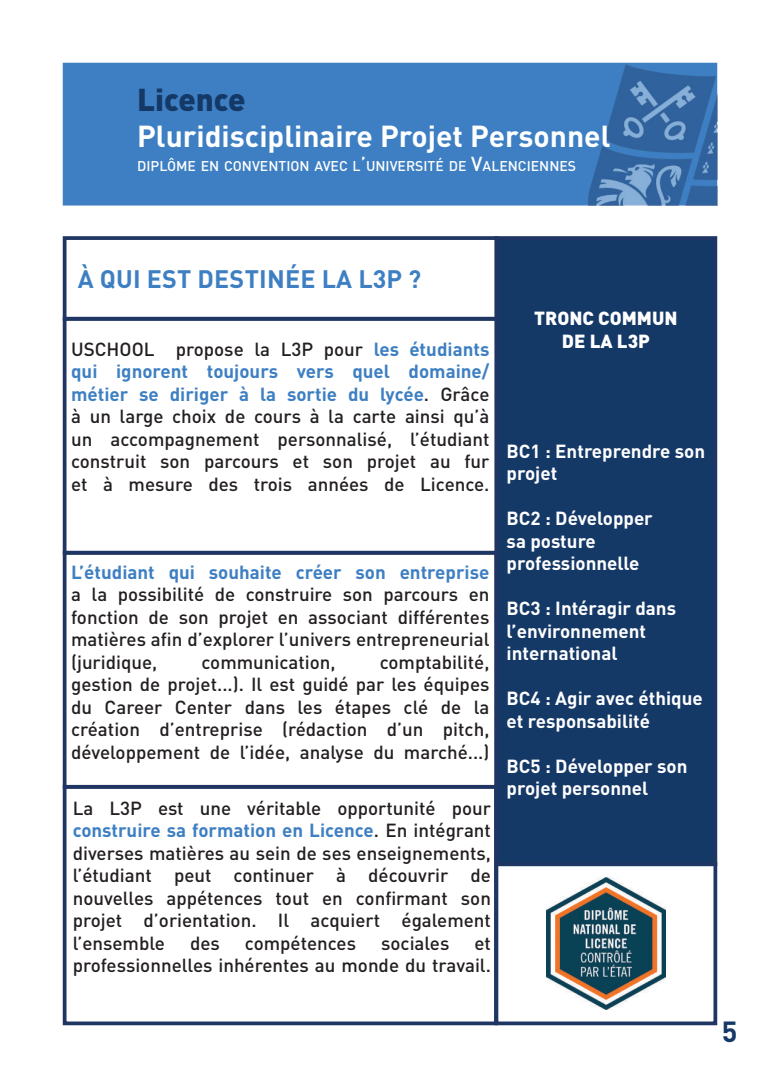
<style>
.page{position:relative;width:780px;height:1088px;background:#fff}
.page>*{position:absolute;margin:0;border:0;box-sizing:border-box;transform-origin:0 0}
.t1{font:900 31.25px "DIN Pro";color:#153967}
.t2{font:700 30px "DIN Pro";color:#fff}
.t3{font:700 28.75px "DIN Pro";color:#153967}
.t4{font:700 25px "DIN Pro";letter-spacing:.01em;color:#3d7fc2}
.t5{font:500 18.75px/22.5px "DIN Pro";color:#231f20;text-align:justify}
.t6{font:700 18.75px/22.5px "DIN Pro";color:#fff}
.t7{font:700 18.75px "DIN Pro";color:#3d7fc2}
.t8{font:900 18.75px/22.5px "DIN Pro";color:#fff;text-align:center}
.t9{font:500 14px "DIN Pro";color:#fff}
.s1{font-size:20px}
.s2{font-weight:700;color:#3d7fc2}
</style>
<div class="page">
<div style="left:63px;top:63px;width:654px;height:143px;background:#3d7fc2;border:1px solid #3d7fc2"></div>
<img style="left:578px;top:63px;width:139px;height:143px">
<div style="left:63px;top:236px;width:435px;height:85px;border:4px solid #1f3563"></div>
<div style="left:63px;top:317px;width:435px;height:238px;border:4px solid #1f3563"></div>
<div style="left:63px;top:551px;width:435px;height:238px;border:4px solid #1f3563"></div>
<div style="left:494px;top:236px;width:223px;height:630px;background:#153967;border:4px solid #1f3563"></div>
<div style="left:63px;top:785px;width:435px;height:240px;border:4px solid #1f3563"></div>
<div style="left:494px;top:862px;width:223px;height:163px;border:4px solid #1f3563"></div>
<img style="left:546px;top:878px;width:119px;height:132px">
<h1 class="t1" style="left:137px;top:79px;width:110px">Licence</h1>
<h2 class="t2" style="left:137px;top:116px;width:475px">Pluridisciplinaire Projet Personnel</h2>
<p class="t9" style="left:137px;top:157px;width:440px">DIPLÔME EN CONVENTION AVEC L<span class="s1">’</span>UNIVERSITÉ DE <span class="s1">V</span>ALENCIENNES</p>
<h3 class="t4" style="left:78px;top:262px;width:345px">À QUI EST DESTINÉE LA L3P ?</h3>
<p class="t5" style="left:71px;top:337px;width:420px">USCHOOL propose la L3P pour <span class="s2">les étudiants qui ignorent toujours vers quel domaine/ métier se diriger à la sortie du lycée</span>. Grâce à un large choix de cours à la carte ainsi qu’à un accompagnement personnalisé, l’étudiant construit son parcours et son projet au fur et à mesure des trois années de Licence.</p>
<p class="t7" style="left:71px;top:559px;width:420px">L’étudiant qui souhaite créer son entreprise</p>
<p class="t5" style="left:71px;top:582px;width:420px">a la possibilité de construire son parcours en fonction de son projet en associant différentes matières afin d’explorer l’univers entrepreneurial (juridique,</p>
<p class="t5" style="left:71px;top:650px;width:420px;text-indent:309px">comptabilité, gestion de projet...). Il est guidé par les équipes du Career Center dans les étapes clé de la création d’entreprise (rédaction d’un pitch, développement de l’idée, analyse du marché...)</p>
<p class="t5" style="left:73px;top:796px;width:420px">La L3P est une véritable opportunité pour <span class="s2">construire sa formation en Licence</span>. En intégrant diverses matières au sein de ses enseignements, l’étudiant peut continuer à découvrir de nouvelles appétences tout en confirmant son projet d’orientation. Il acquiert également l’ensemble</p>
<p class="t5" style="left:201px;top:650px;width:136px">communication,</p>
<p class="t5" style="left:190px;top:931px;width:31px">des</p>
<p class="t5" style="left:245px;top:931px;width:113px">compétences</p>
<p class="t5" style="left:381px;top:931px;width:70px">sociales</p>
<p class="t5" style="left:73px;top:931px;width:420px;text-align:right">et<br>professionnelles inhérentes au monde du travail.</p>
<p class="t8" style="left:534px;top:306px;width:145px">TRONC COMMUN<br>DE LA L3P</p>
<p class="t6" style="left:506px;top:439px;width:200px">BC1 : Entreprendre son projet</p>
<p class="t6" style="left:506px;top:506px;width:148px">BC2 : Développer sa posture professionnelle</p>
<p class="t6" style="left:506px;top:596px;width:171px">BC3 : Intéragir dans l’environnement international</p>
<p class="t6" style="left:506px;top:686px;width:197px">BC4 : Agir avec éthique et responsabilité</p>
<p class="t6" style="left:506px;top:754px;width:182px">BC5 : Développer son projet personnel</p>
<h3 class="t3" style="left:721px;top:1012px;width:17px">5</h3>
</div>
